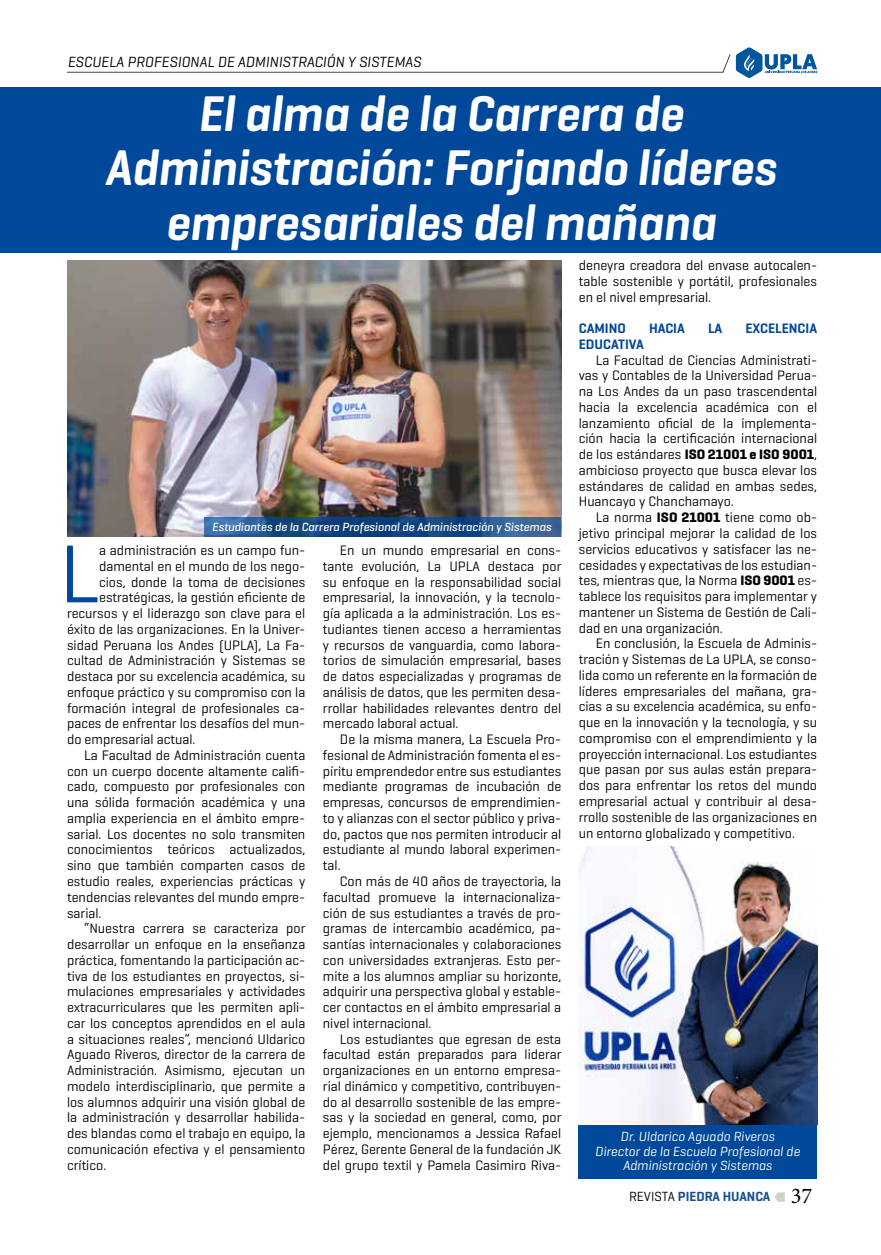
<style>
.page{position:relative;width:881px;height:1255px;background:#fff}
.page>*{position:absolute;margin:0;border:0;box-sizing:border-box;transform-origin:0 0}
.t1{font:83.4px "Geogrotesque Cyr";color:#004899}
.t2{font:51px/54px "Geogrotesque Cyr Sem Bd Ita";color:#fff;text-align:center;scale:.95 1}
.t3{font:italic 15px "Geogrotesque Cyr";color:#000}
.t4{font:13.95px/15.8px "Geogrotesque Cyr";color:#000;text-align:justify}
.t5{font:600 13.95px "Geogrotesque Cyr";color:#004899}
.t6{font:italic 13.5px/15.6px "Geogrotesque Cyr";color:#fff;text-align:center}
.t7{font:600 13.5px "Geogrotesque Cyr";color:#13508e}
.t8{font:italic 500 12px "Geogrotesque Cyr";color:#fff}
.s1{font-weight:700}
.s2{font-weight:400;color:#000}
.s3{font-family:"Minion Pro";font-weight:400;font-size:22.5px;color:#000}
</style>
<div class="page">
<svg style="left:67px;top:47px;width:749px;height:31px"></svg>
<svg style="left:775px;top:1192px;width:9px;height:9px"></svg>
<div style="left:0;top:87px;width:880px;height:165px;background:#004899"></div>
<img style="left:67px;top:260px;width:494px;height:277px">
<svg style="left:204px;top:517px;width:357px;height:20px;background:#215188"></svg>
<img style="left:578px;top:846px;width:238px;height:278px">
<div style="left:578px;top:1124px;width:238px;height:54px;background:#004899"></div>
<p class="t3" style="left:68px;top:52px;width:355px">ESCUELA PROFESIONAL DE ADMINISTRACIÓN Y SISTEMAS</p>
<h2 class="t2" style="left:106px;top:87px;width:708px">El alma de la Carrera de<br>Administración: Forjando líderes empresariales del mañana</h2>
<p class="t8" style="left:212px;top:519px;width:340px">Estudiantes de la Carrera Profesional de Administración y Sistemas</p>
<h1 class="t1" style="left:59px;top:522px;width:41px">L</h1>
<p class="t4" style="left:99px;top:542px;width:208px">a administración es un campo fun-</p>
<p class="t4" style="left:99px;top:557px;width:208px">damental en el mundo de los nego-</p>
<p class="t4" style="left:99px;top:573px;width:208px">cios, donde la toma de decisiones</p>
<p class="t4" style="left:99px;top:589px;width:208px">estratégicas, la gestión eficiente de</p>
<p class="t4" style="left:67px;top:605px;width:240px">recursos y el liderazgo son clave para el</p>
<p class="t4" style="left:67px;top:620px;width:240px">éxito de las organizaciones. En la Univer-</p>
<p class="t4" style="left:67px;top:636px;width:240px">sidad Peruana los Andes (UPLA), La Fa-</p>
<p class="t4" style="left:67px;top:652px;width:240px">cultad de Administración y Sistemas se</p>
<p class="t4" style="left:67px;top:668px;width:240px">destaca por su excelencia académica, su</p>
<p class="t4" style="left:67px;top:683px;width:240px">enfoque práctico y su compromiso con la</p>
<p class="t4" style="left:67px;top:699px;width:240px">formación integral de profesionales ca-</p>
<p class="t4" style="left:67px;top:715px;width:240px">paces de enfrentar los desafíos del mun-</p>
<p class="t4" style="left:67px;top:731px;width:130px">do empresarial actual.</p>
<p class="t4" style="left:84px;top:746px;width:223px">La Facultad de Administración cuenta</p>
<p class="t4" style="left:67px;top:762px;width:240px">con un cuerpo docente altamente califi-</p>
<p class="t4" style="left:67px;top:778px;width:240px">cado, compuesto por profesionales con</p>
<p class="t4" style="left:67px;top:794px;width:240px">una sólida formación académica y una</p>
<p class="t4" style="left:67px;top:809px;width:240px">amplia experiencia en el ámbito empre-</p>
<p class="t4" style="left:67px;top:825px;width:240px">sarial. Los docentes no solo transmiten</p>
<p class="t4" style="left:67px;top:841px;width:240px">conocimientos teóricos actualizados,</p>
<p class="t4" style="left:67px;top:857px;width:240px">sino que también comparten casos de</p>
<p class="t4" style="left:67px;top:872px;width:240px">estudio reales, experiencias prácticas y</p>
<p class="t4" style="left:67px;top:888px;width:240px">tendencias relevantes del mundo empre-</p>
<p class="t4" style="left:67px;top:904px;width:36px">sarial.</p>
<p class="t4" style="left:84px;top:920px;width:223px">“Nuestra carrera se caracteriza por</p>
<p class="t4" style="left:67px;top:935px;width:240px">desarrollar un enfoque en la enseñanza</p>
<p class="t4" style="left:67px;top:951px;width:240px">práctica, fomentando la participación ac-</p>
<p class="t4" style="left:67px;top:967px;width:240px">tiva de los estudiantes en proyectos, si-</p>
<p class="t4" style="left:67px;top:983px;width:240px">mulaciones empresariales y actividades</p>
<p class="t4" style="left:67px;top:998px;width:240px">extracurriculares que les permiten apli-</p>
<p class="t4" style="left:67px;top:1014px;width:240px">car los conceptos aprendidos en el aula</p>
<p class="t4" style="left:67px;top:1030px;width:240px">a situaciones reales”, mencionó Uldarico</p>
<p class="t4" style="left:67px;top:1046px;width:240px">Aguado Riveros, director de la carrera de</p>
<p class="t4" style="left:67px;top:1061px;width:240px">Administración. Asimismo, ejecutan un</p>
<p class="t4" style="left:67px;top:1077px;width:240px">modelo interdisciplinario, que permite a</p>
<p class="t4" style="left:67px;top:1093px;width:240px">los alumnos adquirir una visión global de</p>
<p class="t4" style="left:67px;top:1109px;width:240px">la administración y desarrollar habilida-</p>
<p class="t4" style="left:67px;top:1124px;width:240px">des blandas como el trabajo en equipo, la</p>
<p class="t4" style="left:67px;top:1140px;width:240px">comunicación efectiva y el pensamiento</p>
<p class="t4" style="left:67px;top:1156px;width:41px">crítico.</p>
<p class="t4" style="left:323px;top:542px;width:240px;text-indent:17px">En un mundo empresarial en cons&shy;tante evolución, La UPLA destaca por su enfoque en la responsabilidad social empresarial, la innovación, y la tecnolo&shy;gía aplicada a la administración. Los es&shy;tudiantes tienen acceso a herramientas y recursos de vanguardia, como labora&shy;torios de simulación empresarial, bases de datos especializadas y programas de análisis de datos, que les permiten desa&shy;rrollar habilidades relevantes dentro del mercado laboral actual.</p>
<p class="t4" style="left:323px;top:731px;width:240px;text-indent:17px">De la misma manera, La Escuela Pro&shy;fesional de Administración fomenta el es&shy;píritu emprendedor entre sus estudiantes mediante programas de incubación de empresas, concursos de emprendimien&shy;to y alianzas con el sector público y priva&shy;do, pactos que nos permiten introducir al estudiante al mundo laboral experimen&shy;tal.</p>
<p class="t4" style="left:323px;top:872px;width:240px;text-indent:17px">Con más de 40 años de trayectoria, la facultad promueve la internacionaliza&shy;ción de sus estudiantes a través de pro&shy;gramas de intercambio académico, pa&shy;santías internacionales y colaboraciones con universidades extranjeras. Esto per&shy;mite a los alumnos ampliar su horizonte, adquirir una perspectiva global y estable&shy;cer contactos en el ámbito empresarial a nivel internacional.</p>
<p class="t4" style="left:323px;top:1030px;width:240px;text-indent:17px">Los estudiantes que egresan de esta facultad están preparados para liderar organizaciones en un entorno empresa&shy;rial dinámico y competitivo, contribuyen&shy;do al desarrollo sostenible de las empre&shy;sas y la sociedad en general, como, por ejemplo, mencionamos a Jessica Rafael Pérez, Gerente General de la fundación JK del grupo textil y Pamela Casimiro Riva-</p>
<p class="t4" style="left:578px;top:257px;width:240px">deneyra creadora del envase autocalen&shy;table sostenible y portátil, profesionales en el nivel empresarial.</p>
<p class="t5" style="left:578px;top:320px;width:48px">CAMINO</p>
<p class="t5" style="left:648px;top:320px;width:37px">HACIA</p>
<p class="t5" style="left:707px;top:320px;width:16px">LA</p>
<p class="t5" style="left:745px;top:320px;width:73px">EXCELENCIA</p>
<p class="t5" style="left:578px;top:335px;width:67px">EDUCATIVA</p>
<p class="t4" style="left:578px;top:351px;width:240px;text-indent:17px">La Facultad de Ciencias Administrati&shy;vas y Contables de la Universidad Perua&shy;na Los Andes da un paso trascendental hacia la excelencia académica con el lanzamiento oficial de la implementa&shy;ción hacia la certificación internacional de los estándares <span class="s1">ISO 21001 e ISO 9001</span>, ambicioso proyecto que busca elevar los estándares de calidad en ambas sedes, Huancayo y Chanchamayo.</p>
<p class="t4" style="left:578px;top:509px;width:240px;text-indent:17px">La norma <span class="s1">ISO 21001</span> tiene como ob&shy;jetivo principal mejorar la calidad de los servicios educativos y satisfacer las ne&shy;cesidades y expectativas de los estudian&shy;tes, mientras que, la Norma <span class="s1">ISO 9001</span> es&shy;tablece los requisitos para implementar y mantener un Sistema de Gestión de Cali&shy;dad en una organización.</p>
<p class="t4" style="left:578px;top:635px;width:240px;text-indent:17px">En conclusión, la Escuela de Adminis&shy;tración y Sistemas de La UPLA, se conso&shy;lida como un referente en la formación de líderes empresariales del mañana, gra&shy;cias a su excelencia académica, su enfo&shy;que en la innovación y la tecnología, y su compromiso con el emprendimiento y la proyección internacional. Los estudiantes que pasan por sus aulas están prepara&shy;dos para enfrentar los retos del mundo empresarial actual y contribuir al desa&shy;rrollo sostenible de las organizaciones en un entorno globalizado y competitivo.</p>
<p class="t6" style="left:595px;top:1127px;width:206px">Dr. Uldarico Aguado Riveros<br>Director de la Escuela Profesional de</p>
<p class="t6" style="left:623px;top:1156px;width:151px">Administración y Sistemas</p>
<p class="t7" style="left:628px;top:1187px;width:185px"><span class="s2">REVISTA</span> PIEDRA HUANCA <span class="s3">37</span></p>
</div>
